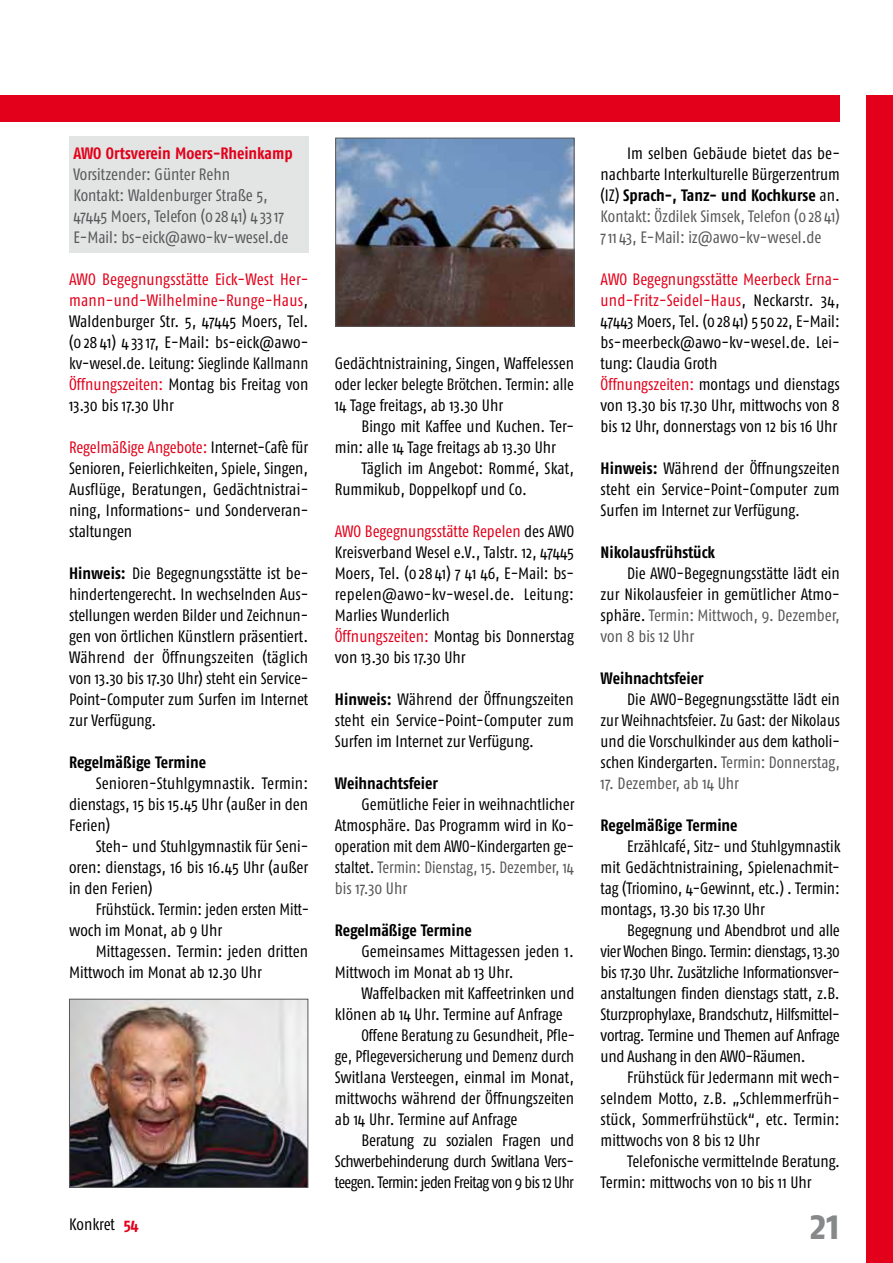
<style>
.page{position:relative;width:893px;height:1263px;background:#fff}
.page>*{position:absolute;margin:0;border:0;box-sizing:border-box;transform-origin:0 0}
.t1{font:700 42px "Fago Co";color:#87888a}
.t2{font:16.5px/21px "Fago Co";color:#000;text-align:justify}
.t3{font:16.5px/21px "Fago Co";color:#58585a}
.t4{font:700 16.5px "Fago Co";letter-spacing:-.005em;color:#000}
.t5{font:16.5px "Fago Co";letter-spacing:-.03em;color:#000}
.t6{font:16.5px "Fago Co";color:#000;scale:.96 1}
.t7{font:700 16.5px "Fago Co";color:#e2001a}
.s1{color:#e2001a}
.s2{font-weight:700}
.s3{font-weight:700;color:#e2001a}
.s4{color:#58585a}
</style>
<div class="page">
<div style="left:866px;top:96px;width:27px;height:1167px;background:#e2001a"></div>
<div style="left:69px;top:136px;width:239px;height:116px;background:#e3e4e4"></div>
<div style="left:0;top:96px;width:840px;height:26px;background:#e2001a"></div>
<img style="left:337px;top:140px;width:235px;height:185px">
<div style="left:335px;top:138px;width:239px;height:189px;border:1px solid #58585a"></div>
<img style="left:71px;top:1001px;width:235px;height:185px">
<div style="left:69px;top:999px;width:239px;height:189px;border:1px solid #58585a"></div>
<p class="t7" style="left:73px;top:143px;width:221px">AWO Ortsverein Moers-Rheinkamp</p>
<p class="t3" style="left:73px;top:163px;width:217px">Vorsitzender: Günter Rehn<br>Kontakt: Waldenburger Straße 5,<br>47445 Moers, Telefon (0 28 41) 4 3317<br>E-Mail: bs-eick@awo-kv-wesel.de</p>
<p class="t2" style="left:69px;top:268px;width:241px"><span class="s1">AWO Begegnungsstätte Eick-West Her&shy;mann-und-Wilhelmine-Runge-Haus</span>, Waldenburger Str. 5, 47445 Moers, Tel. (0 28 41) 4 3317, E-Mail: bs-eick@awo&shy;kv-wesel.de. Leitung: Sieglinde Kallmann <span class="s1">Öffnungszeiten:</span> Montag bis Freitag von 13.30 bis 17.30 Uhr</p>
<p class="t2" style="left:69px;top:436px;width:241px"><span class="s1">Regelmäßige Angebote:</span> Internet-Cafè für Senioren, Feierlichkeiten, Spiele, Singen, Ausflüge, Beratungen, Gedächtnistrai&shy;ning, Informations- und Sonderveran&shy;staltungen</p>
<p class="t2" style="left:69px;top:562px;width:241px"><span class="s2">Hinweis:</span> Die Begegnungsstätte ist be&shy;hindertengerecht. In wechselnden Aus&shy;stellungen werden Bilder und Zeichnun&shy;gen von örtlichen Künstlern präsentiert.<br>Während der Öffnungszeiten (täglich von 13.30 bis 17.30 Uhr) steht ein Service-Point-Computer zum Surfen im Internet zur Verfügung.</p>
<p class="t4" style="left:69px;top:752px;width:138px">Regelmäßige Termine</p>
<p class="t2" style="left:69px;top:772px;width:241px;text-indent:27px">Senioren-Stuhlgymnastik. Termin: dienstags, 15 bis 15.45 Uhr (außer in den Ferien)</p>
<p class="t2" style="left:69px;top:835px;width:241px;text-indent:27px">Steh- und Stuhlgymnastik für Seni&shy;oren: dienstags, 16 bis 16.45 Uhr (außer in den Ferien)</p>
<p class="t2" style="left:69px;top:898px;width:242px;text-indent:27px">Frühstück. Termin: jeden ersten Mitt&shy;woch im Monat, ab 9 Uhr</p>
<p class="t2" style="left:69px;top:940px;width:240px;text-indent:27px">Mittagessen. Termin: jeden dritten<br>Mittwoch im Monat ab 12.30 Uhr</p>
<p class="t2" style="left:69px;top:1213px;width:71px">Konkret <span class="s3">54</span></p>
<p class="t2" style="left:335px;top:352px;width:241px">Gedächtnistraining, Singen, Waffelessen oder lecker belegte Brötchen. Termin: alle 14 Tage freitags, ab 13.30 Uhr</p>
<p class="t2" style="left:335px;top:415px;width:241px;text-indent:27px">Bingo mit Kaffee und Kuchen. Ter&shy;min: alle 14 Tage freitags ab 13.30 Uhr</p>
<p class="t2" style="left:335px;top:457px;width:241px;text-indent:27px">Täglich im Angebot: Rommé, Skat,<br>Rummikub, Doppelkopf und Co.</p>
<p class="t2" style="left:335px;top:520px;width:241px;text-align:left"><span class="s1">AWO Begegnungsstätte Repelen</span> des AWO Kreisverband Wesel e.V., Talstr. 12, 47445<br>Moers, Tel. (0 28 41) 7 41 46, E-Mail: bs&shy;repelen@awo-kv-wesel.de. Leitung:<br>Marlies Wunderlich<br><span class="s1">Öffnungszeiten:</span> Montag bis Donnerstag von 13.30 bis 17.30 Uhr</p>
<p class="t2" style="left:335px;top:688px;width:241px"><span class="s2">Hinweis:</span> Während der Öffnungszeiten steht ein Service-Point-Computer zum Surfen im Internet zur Verfügung.</p>
<p class="t4" style="left:335px;top:773px;width:105px">Weihnachtsfeier</p>
<p class="t2" style="left:335px;top:793px;width:241px;text-indent:27px">Gemütliche Feier in weihnachtlicher Atmosphäre. Das Programm wird in Ko&shy;operation mit dem AWO-Kindergarten ge&shy;staltet. <span class="s4">Termin: Dienstag, 15. Dezember, 14 bis 17.30 Uhr</span></p>
<p class="t4" style="left:335px;top:920px;width:138px">Regelmäßige Termine</p>
<p class="t2" style="left:335px;top:940px;width:241px;text-indent:27px">Gemeinsames Mittagessen jeden 1.<br>Mittwoch im Monat ab 13 Uhr.</p>
<p class="t2" style="left:361px;top:982px;width:214px">Waffelbacken mit Kaffeetrinken und</p>
<p class="t2" style="left:335px;top:1003px;width:229px">klönen ab 14 Uhr. Termine auf Anfrage</p>
<p class="t6" style="left:361px;top:1026px;width:224px">Offene Beratung zu Gesundheit, Pfle-</p>
<p class="t6" style="left:335px;top:1047px;width:251px">ge, Pflegeversicherung und Demenz durch</p>
<p class="t2" style="left:335px;top:1066px;width:241px">Switlana Versteegen, einmal im Monat,</p>
<p class="t2" style="left:335px;top:1087px;width:241px">mittwochs während der Öffnungszeiten</p>
<p class="t2" style="left:335px;top:1108px;width:184px">ab 14 Uhr. Termine auf Anfrage</p>
<p class="t2" style="left:361px;top:1129px;width:214px">Beratung zu sozialen Fragen und</p>
<p class="t5" style="left:335px;top:1152px;width:241px">Schwerbehinderung durch Switlana Vers-</p>
<p class="t5" style="left:335px;top:1173px;width:240px">teegen. Termin: jeden Freitag von 9 bis 12 Uhr</p>
<p class="t2" style="left:601px;top:142px;width:241px;text-indent:27px">Im selben Gebäude bietet das be&shy;nachbarte Interkulturelle Bürgerzentrum (IZ) <span class="s2">Sprach-, Tanz- und Kochkurse</span> an.<br><span class="s4">Kontakt: Özdilek Simsek, Telefon (0 28 41)<br>711 43, E-Mail: iz@awo-kv-wesel.de</span></p>
<p class="t2" style="left:601px;top:268px;width:241px;text-align:left"><span class="s1">AWO Begegnungsstätte Meerbeck Erna&shy;und-Fritz-Seidel-Haus</span>, Neckarstr. 34, 47443 Moers, Tel. (0 28 41) 5 50 22, E-Mail: bs-meerbeck@awo-kv-wesel.de. Lei&shy;tung: Claudia Groth<br><span class="s1">Öffnungszeiten:</span> montags und dienstags von 13.30 bis 17.30 Uhr, mittwochs von 8 bis 12 Uhr, donnerstags von 12 bis 16 Uhr</p>
<p class="t2" style="left:601px;top:457px;width:241px"><span class="s2">Hinweis:</span> Während der Öffnungszeiten steht ein Service-Point-Computer zum Surfen im Internet zur Verfügung.</p>
<p class="t4" style="left:601px;top:542px;width:116px">Nikolausfrühstück</p>
<p class="t2" style="left:601px;top:562px;width:241px;text-indent:27px">Die AWO-Begegnungsstätte lädt ein zur Nikolausfeier in gemütlicher Atmo&shy;sphäre. <span class="s4">Termin: Mittwoch, 9. Dezember, von 8 bis 12 Uhr</span></p>
<p class="t4" style="left:601px;top:668px;width:105px">Weihnachtsfeier</p>
<p class="t2" style="left:601px;top:688px;width:241px;text-indent:27px">Die AWO-Begegnungsstätte lädt ein zur Weihnachtsfeier. Zu Gast: der Nikolaus und die Vorschulkinder aus dem katholi&shy;schen Kindergarten. <span class="s4">Termin: Donnerstag,</span></p>
<p class="t3" style="left:601px;top:772px;width:140px">17. Dezember, ab 14 Uhr</p>
<p class="t4" style="left:601px;top:815px;width:138px">Regelmäßige Termine</p>
<p class="t2" style="left:601px;top:835px;width:241px;text-indent:27px">Erzählcafé, Sitz- und Stuhlgymnastik mit Gedächtnistraining, Spielenachmit&shy;tag (Triomino, 4-Gewinnt, etc.) . Termin: montags, 13.30 bis 17.30 Uhr</p>
<p class="t2" style="left:601px;top:919px;width:241px;text-indent:27px">Begegnung und Abendbrot und alle vier Wochen Bingo. Termin: dienstags, 13.30 bis 17.30 Uhr. Zusätzliche Informationsver&shy;anstaltungen finden dienstags statt, z.B.<br>Sturzprophylaxe, Brandschutz, Hilfsmittel&shy;vortrag. Termine und Themen auf Anfrage und Aushang in den AWO-Räumen.</p>
<p class="t2" style="left:601px;top:1066px;width:241px;text-indent:27px">Frühstück für Jedermann mit wech&shy;selndem Motto, z.B. „Schlemmerfrüh&shy;stück, Sommerfrühstück“, etc. Termin: mittwochs von 8 bis 12 Uhr</p>
<p class="t2" style="left:601px;top:1150px;width:241px;text-indent:27px">Telefonische vermittelnde Beratung.<br>Termin: mittwochs von 10 bis 11 Uhr</p>
<h1 class="t1" style="left:810px;top:1200px;width:31px">21</h1>
</div>
